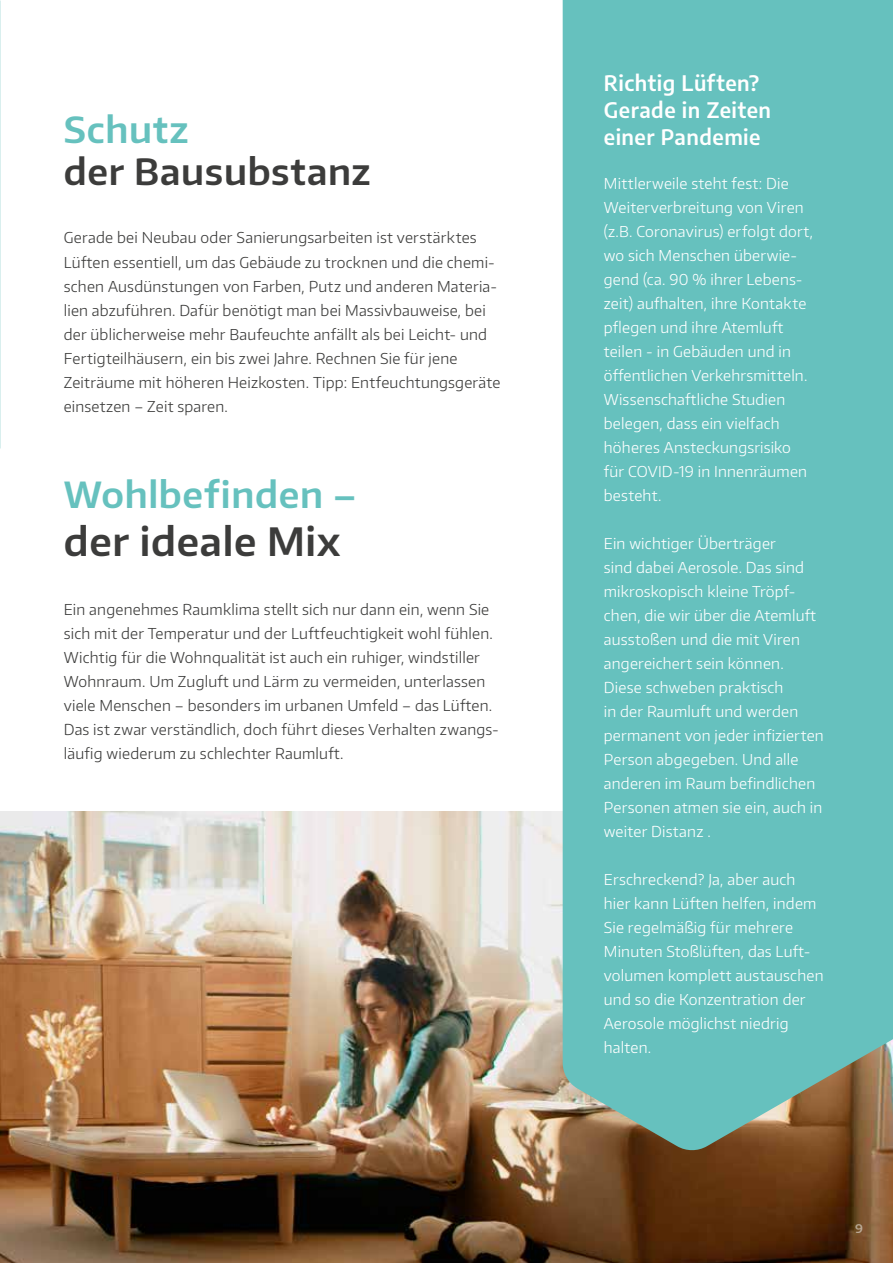
<style>
.page{position:relative;width:893px;height:1263px;background:#fff}
.page>*{position:absolute;margin:0;border:0;box-sizing:border-box;transform-origin:0 0}
.t1{font:600 39px "Encode Sans Normal";letter-spacing:.02em;color:#3c3c3b}
.t2{font:600 36px "Encode Sans Normal";letter-spacing:.02em;color:#66c1be}
.t3{font:600 36px "Encode Sans Normal";letter-spacing:.02em;color:#3c3c3b}
.t4{font:600 21px/27px "Encode Sans";letter-spacing:.025em;color:#fff}
.t5{font:300 15px/24px "Encode Sans Normal";letter-spacing:.015em;color:#fff}
.t6{font:300 15px/24px "Encode Sans Normal";letter-spacing:.015em;color:#3c3c3b}
.t7{font:600 12px "Encode Sans Normal";color:#fff}
</style>
<div class="page">
<img style="left:0;top:811px;width:893px;height:452px">
<div style="left:563px;top:0;width:330px;height:1151px;background:#66c1be"></div>
<h2 class="t2" style="left:64px;top:106px;width:126px">Schutz</h2>
<h2 class="t3" style="left:64px;top:148px;width:309px">der Bausubstanz</h2>
<p class="t6" style="left:64px;top:225px;width:438px">Gerade bei Neubau oder Sanierungsarbeiten ist verstärktes Lüften essentiell, um das Gebäude zu trocknen und die chemi&shy;schen Ausdünstungen von Farben, Putz und anderen Materia&shy;lien abzuführen. Dafür benötigt man bei Massivbauweise, bei der üblicherweise mehr Baufeuchte anfällt als bei Leicht- und Fertigteilhäusern, ein bis zwei Jahre. Rechnen Sie für jene Zeiträume mit höheren Heizkosten. Tipp: Entfeuchtungsgeräte einsetzen – Zeit sparen.</p>
<h2 class="t2" style="left:64px;top:471px;width:294px">Wohlbefinden –</h2>
<h1 class="t1" style="left:64px;top:516px;width:278px">der ideale Mix</h1>
<p class="t6" style="left:64px;top:597px;width:437px">Ein angenehmes Raumklima stellt sich nur dann ein, wenn Sie sich mit der Temperatur und der Luftfeuchtigkeit wohl fühlen.<br>Wichtig für die Wohnqualität ist auch ein ruhiger, windstiller Wohnraum. Um Zugluft und Lärm zu vermeiden, unterlassen viele Menschen – besonders im urbanen Umfeld – das Lüften.<br>Das ist zwar verständlich, doch führt dieses Verhalten zwangs&shy;läufig wiederum zu schlechter Raumluft.</p>
<h3 class="t4" style="left:604px;top:69px;width:169px">Richtig Lüften?<br>Gerade in Zeiten einer Pandemie</h3>
<p class="t5" style="left:604px;top:171px;width:211px">Mittlerweile steht fest: Die<br>Weiterverbreitung von Viren (z.B. Coronavirus) erfolgt dort, wo sich Menschen überwie&shy;gend (ca. 90 % ihrer Lebens&shy;zeit) aufhalten, ihre Kontakte pflegen und ihre Atemluft teilen - in Gebäuden und in öffentlichen Verkehrsmitteln.<br>Wissenschaftliche Studien belegen, dass ein vielfach höheres Ansteckungsrisiko für COVID-19 in Innenräumen besteht.</p>
<p class="t5" style="left:604px;top:531px;width:221px">Ein wichtiger Überträger<br>sind dabei Aerosole. Das sind mikroskopisch kleine Tröpf&shy;chen, die wir über die Atemluft ausstoßen und die mit Viren angereichert sein können.<br>Diese schweben praktisch<br>in der Raumluft und werden permanent von jeder infizierten<br>Person abgegeben. Und alle anderen im Raum befindlichen<br>Personen atmen sie ein, auch in weiter Distanz .</p>
<p class="t5" style="left:604px;top:867px;width:221px">Erschreckend? Ja, aber auch hier kann Lüften helfen, indem<br>Sie regelmäßig für mehrere<br>Minuten Stoßlüften, das Luft&shy;volumen komplett austauschen und so die Konzentration der<br>Aerosole möglichst niedrig halten.</p>
<p class="t7" style="left:855px;top:1220px;width:9px">9</p>
</div>
